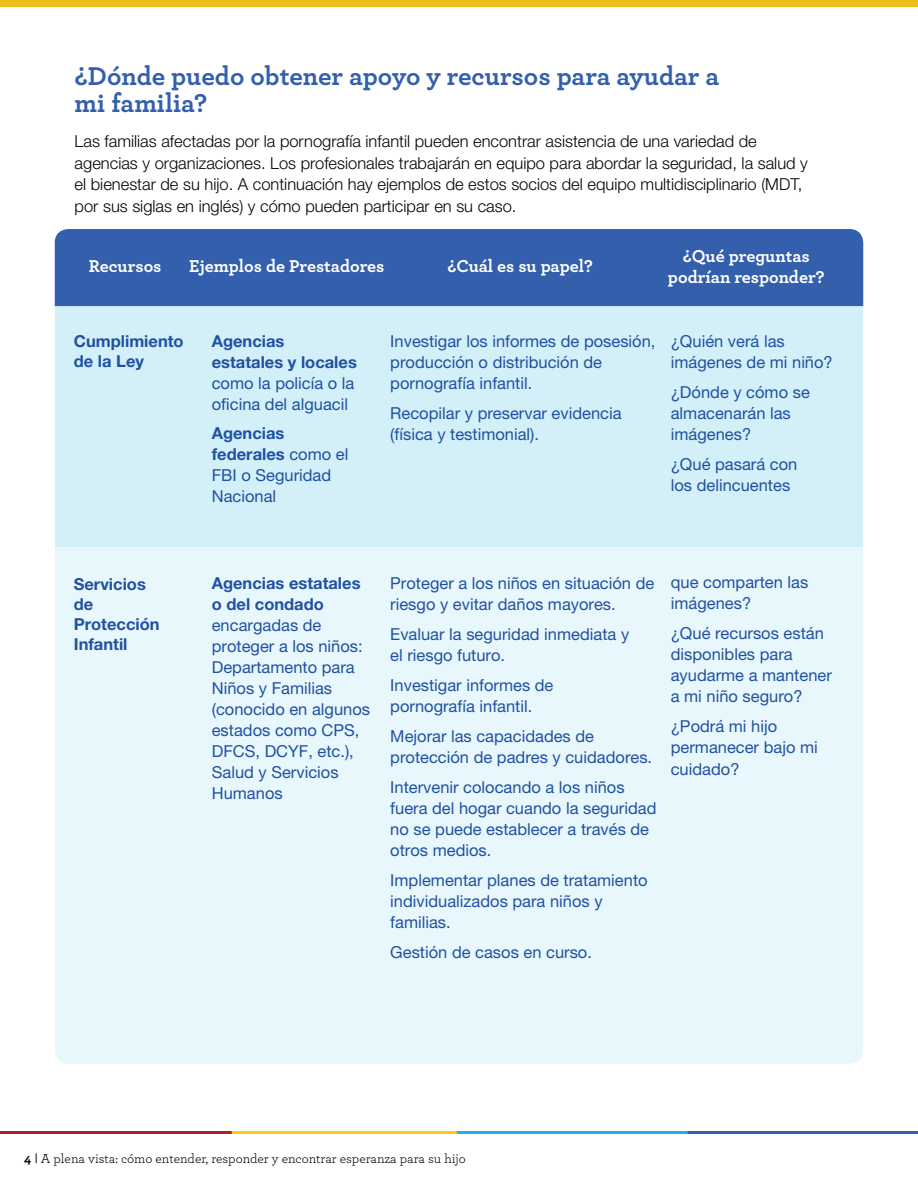
<style>
.page{position:relative;width:918px;height:1188px;background:#fff}
.page>*{position:absolute;margin:0;border:0;box-sizing:border-box;transform-origin:0 0}
.t1{font:700 27px/27px "Archer Pro";color:#335fac}
.t2{font:700 18px/21.3px "Archer Pro";color:#fff;text-align:center}
.t3{font:16.5px/21px "Helvetica Neue LT Pro";color:#2051a2}
.t4{font:300 16.5px/21.8px "Helvetica Neue LT Pro";color:#040503}
.t5{font:700 16.5px/19.8px "Helvetica Neue LT Pro";color:#2051a2}
.t6{font:13.5px "Archer Pro";color:#040503}
.s1{font-weight:700}
.s2{font-family:"Helvetica Neue LT Pro";font-weight:300}
</style>
<div class="page">
<div style="left:0;top:0;width:918px;height:7px;background:#eebf1a"></div>
<div style="left:55px;top:306px;width:808px;height:758px;background:#e8f7fb"></div>
<div style="left:55px;top:229px;width:808px;height:77px;background:#335fac"></div>
<div style="left:55px;top:306px;width:807px;height:240px;background:#d3eff8"></div>
<img style="left:0;top:1132px;width:918px;height:2px">
<h1 class="t1" style="left:75px;top:61px;width:646px">¿Dónde puedo obtener apoyo y recursos para ayudar a mi familia?</h1>
<p class="t4" style="left:75px;top:130px;width:735px">Las familias afectadas por la pornografía infantil pueden encontrar asistencia de una variedad de agencias y organizaciones. Los profesionales trabajarán en equipo para abordar la seguridad, la salud y el bienestar de su hijo. A continuación hay ejemplos de estos socios del equipo multidisciplinario (MDT, por sus siglas en inglés) y cómo pueden participar en su caso.</p>
<p class="t2" style="left:89px;top:254px;width:74px">Recursos</p>
<p class="t2" style="left:189px;top:254px;width:197px">Ejemplos de Prestadores</p>
<p class="t2" style="left:448px;top:254px;width:147px">¿Cuál es su papel?</p>
<p class="t2" style="left:668px;top:244px;width:158px">¿Qué preguntas podrían responder?</p>
<p class="t5" style="left:74px;top:331px;width:111px">Cumplimiento de la Ley</p>
<p class="t5" style="left:212px;top:331px;width:147px;line-height:21px">Agencias estatales y locales</p>
<p class="t3" style="left:212px;top:373px;width:144px">como la policía o la oficina del alguacil</p>
<p class="t3" style="left:212px;top:422px;width:138px"><span class="s1">Agencias federales</span> como el<br>FBI o Seguridad<br>Nacional</p>
<p class="t3" style="left:390px;top:330px;width:267px">Investigar los informes de posesión, producción o distribución de pornografía infantil.</p>
<p class="t3" style="left:390px;top:402px;width:233px">Recopilar y preservar evidencia (física y testimonial).</p>
<p class="t3" style="left:671px;top:330px;width:164px">¿Quién verá las imágenes de mi niño?</p>
<p class="t3" style="left:671px;top:381px;width:141px">¿Dónde y cómo se almacenarán las imágenes?</p>
<p class="t3" style="left:671px;top:453px;width:128px">¿Qué pasará con los delincuentes</p>
<p class="t5" style="left:74px;top:574px;width:87px">Servicios de<br>Protección<br>Infantil</p>
<p class="t5" style="left:212px;top:572px;width:150px;line-height:21px">Agencias estatales o del condado</p>
<p class="t3" style="left:212px;top:614px;width:160px">encargadas de proteger a los niños:<br>Departamento para<br>Niños y Familias (conocido en algunos estados como CPS,<br>DFCS, DCYF, etc.),<br>Salud y Servicios<br>Humanos</p>
<p class="t3" style="left:390px;top:572px;width:266px">Proteger a los niños en situación de riesgo y evitar daños mayores.</p>
<p class="t3" style="left:390px;top:623px;width:240px">Evaluar la seguridad inmediata y el riesgo futuro.</p>
<p class="t3" style="left:390px;top:674px;width:165px">Investigar informes de pornografía infantil.</p>
<p class="t3" style="left:390px;top:725px;width:263px">Mejorar las capacidades de protección de padres y cuidadores.</p>
<p class="t3" style="left:390px;top:776px;width:268px">Intervenir colocando a los niños fuera del hogar cuando la seguridad no se puede establecer a través de otros medios.</p>
<p class="t3" style="left:390px;top:869px;width:259px">Implementar planes de tratamiento individualizados para niños y familias.</p>
<p class="t3" style="left:390px;top:941px;width:203px">Gestión de casos en curso.</p>
<p class="t3" style="left:671px;top:572px;width:139px">que comparten las imágenes?</p>
<p class="t3" style="left:671px;top:623px;width:163px">¿Qué recursos están disponibles para ayudarme a mantener a mi niño seguro?</p>
<p class="t3" style="left:671px;top:716px;width:149px">¿Podrá mi hijo permanecer bajo mi cuidado?</p>
<p class="t6" style="left:24px;top:1150px;width:443px"><span class="s1">4</span> <span class="s2">I</span> A plena vista: cómo entender, responder y encontrar esperanza para su hijo</p>
</div>
